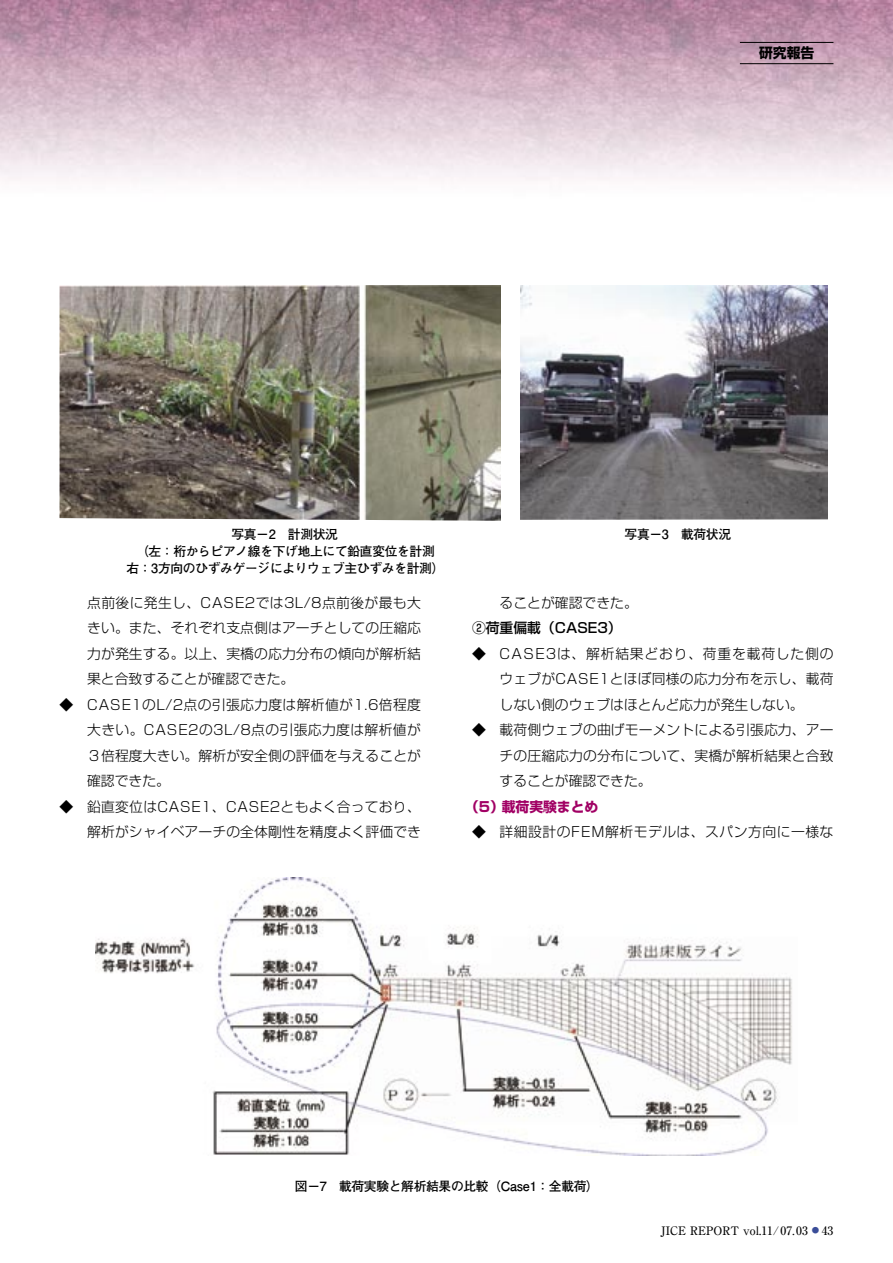
<style>
.page{position:relative;width:893px;height:1263px;background:#fff}
.page>*{position:absolute;margin:0;border:0;box-sizing:border-box;transform-origin:0 0}
.本文{font:300 13.8px/25.5px "Shin Go Pro";letter-spacing:.005em;color:#000;text-align:justify}
.本文-2{font:300 13.8px "Shin Go Pro";letter-spacing:.035em;color:#000}
.本文-3{font:500 13.8px "Shin Go Pro";color:#000}
.タイトル{font:700 13.8px "Shin Go Pro";color:#a10064}
.t1{font:700 13.8px "Shin Go Pro";color:#000}
.キャプション{font:700 12.75px "Futo Go B101 Pro";letter-spacing:-.025em;color:#000}
.t2{font:500 11.7px "Ryumin Pro";color:#000}
.s1{font-size:7.5px;color:#3a4d98}
</style>
<div class="page">
<img style="left:0;top:0;width:893px;height:180px">
<hr style="left:740px;top:42px;width:93px;height:1px;background:#000">
<hr style="left:740px;top:63px;width:93px;height:1px;background:#000">
<img style="left:60px;top:285px;width:440px;height:236px">
<img style="left:520px;top:285px;width:307px;height:234px">
<img style="left:95px;top:878px;width:697px;height:278px">
<p class="t1" style="left:759px;top:41px;width:57px">研究報告</p>
<p class="キャプション" style="left:231px;top:524px;width:108px">写真－2　計測状況</p>
<p class="キャプション" style="left:136px;top:541px;width:300px">（左：桁からピアノ線を下げ地上にて鉛直変位を計測</p>
<p class="キャプション" style="left:126px;top:558px;width:320px">右：3方向のひずみゲージによりウェブ主ひずみを計測）</p>
<p class="本文" style="left:87px;top:588px;width:335px">点前後に発生し、CASE2では3L/8点前後が最も大きい。また、それぞれ支点側はアーチとしての圧縮応力が発生する。以上、実橋の応力分布の傾向が解析結果と合致することが確認できた。</p>
<p class="本文" style="left:87px;top:690px;width:335px;text-indent:-28px">◆　 CASE1のL/2点の引張応力度は解析値が1.6倍程度大きい。CASE2の3L/8点の引張応力度は解析値が３倍程度大きい。解析が安全側の評価を与えることが確認できた。</p>
<p class="本文" style="left:60px;top:792px;width:363px;text-align:right">◆　 鉛直変位はCASE1、CASE2ともよく合っており、解析がシャイベアーチの全体剛性を精度よく評価でき</p>
<p class="キャプション" style="left:625px;top:524px;width:108px">写真－3　載荷状況</p>
<p class="本文" style="left:500px;top:588px;width:140px">ることが確認できた。</p>
<p class="本文-3" style="left:472px;top:616px;width:151px">②荷重偏載（CASE3）</p>
<p class="本文" style="left:500px;top:639px;width:335px;text-indent:-28px">◆　 CASE3は、解析結果どおり、荷重を載荷した側のウェブがCASE1とほぼ同様の応力分布を示し、載荷しない側のウェブはほとんど応力が発生しない。</p>
<p class="本文" style="left:500px;top:715px;width:335px;text-indent:-28px">◆　 載荷側ウェブの曲げモーメントによる引張応力、アーチの圧縮応力の分布について、実橋が解析結果と合致することが確認できた。</p>
<p class="タイトル" style="left:465px;top:795px;width:135px">（5）載荷実験まとめ</p>
<p class="本文-2" style="left:472px;top:820px;width:363px">◆　 詳細設計のFEM解析モデルは、スパン方向に一様な</p>
<p class="キャプション" style="left:295px;top:1176px;width:306px">図－7　載荷実験と解析結果の比較（Case1：全載荷）</p>
<p class="t2" style="left:661px;top:1221px;width:174px">JICE REPORT vol.11/07.03 <span class="s1">●</span> 43</p>
</div>
